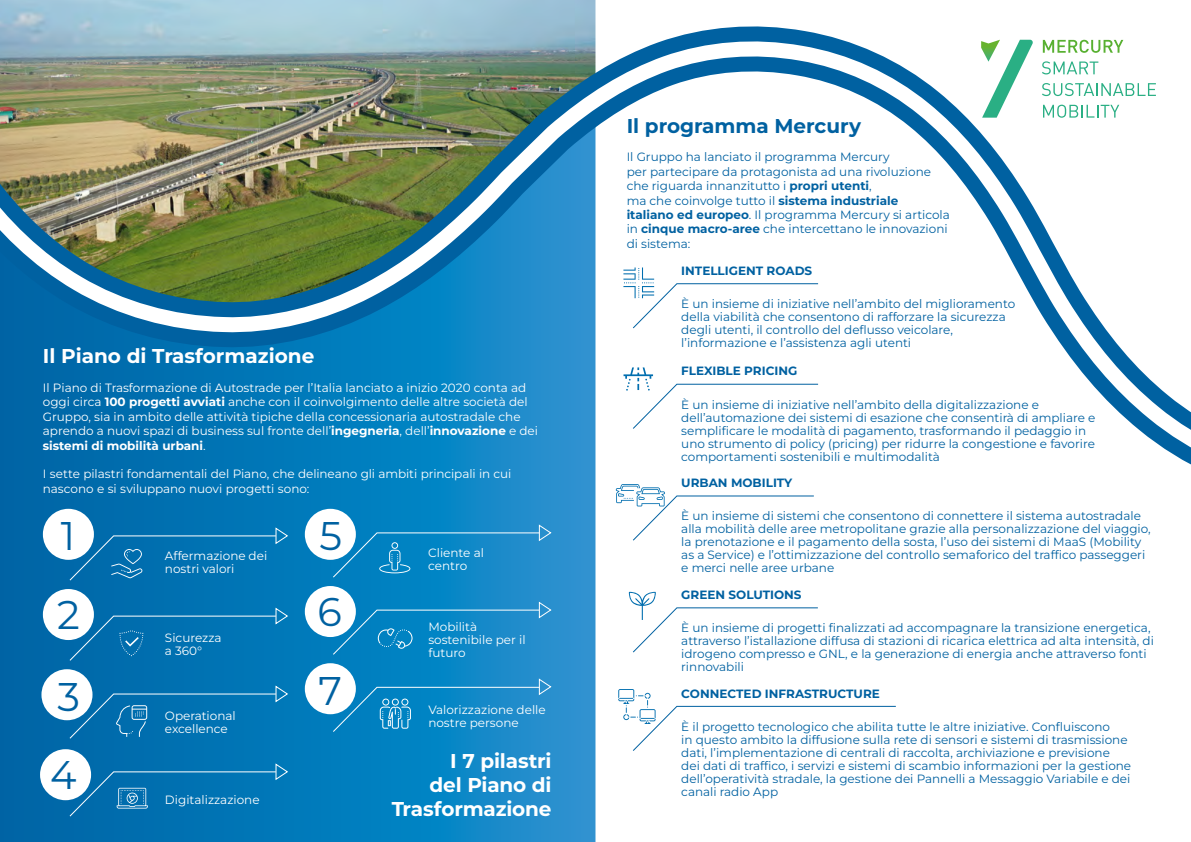
<style>
.page{position:relative;width:1191px;height:842px;background:#fff}
.page>*{position:absolute;margin:0;border:0;box-sizing:border-box;transform-origin:0 0}
.t1{font:40px "Montserrat";color:#0061a1}
.t2{font:700 20px/24px "Montserrat";letter-spacing:-.005em;color:#fff;text-align:right}
.t3{font:700 20px "Montserrat";color:#0061a1}
.t4{font:12px/13px "Montserrat";color:#0061a1}
.t5{font:12px/13px "Montserrat";color:#fff}
.t6{font:700 12px "Montserrat";color:#0061a1}
.s1{font-weight:700}
</style>
<div class="page">
<svg style="left:0;top:508px;width:595px;height:334px;background:#0a7bbb"></svg>
<svg style="left:0;top:2px;width:596px;height:13px;background:#a5cbdd"></svg>
<img style="left:0;top:15px;width:1191px;height:493px">
<div style="left:43px;top:509px;width:51px;height:51px;background:#fff;border-radius:50%"></div>
<svg style="left:69px;top:526px;width:220px;height:56px;background:#177eb8"></svg>
<svg style="left:623px;top:267px;width:196px;height:62px"></svg>
<svg style="left:616px;top:484px;width:199px;height:57px"></svg>
<svg style="left:629px;top:592px;width:189px;height:61px"></svg>
<svg style="left:623px;top:367px;width:196px;height:63px"></svg>
<div style="left:43px;top:589px;width:51px;height:51px;background:#fff;border-radius:50%"></div>
<svg style="left:69px;top:607px;width:220px;height:55px;background:#147cb7"></svg>
<div style="left:41px;top:669px;width:51px;height:51px;background:#fff;border-radius:50%"></div>
<svg style="left:69px;top:685px;width:220px;height:55px;background:#167db8"></svg>
<div style="left:40px;top:749px;width:51px;height:51px;background:#fff;border-radius:50%"></div>
<svg style="left:69px;top:762px;width:220px;height:55px;background:#187eb8"></svg>
<div style="left:305px;top:509px;width:51px;height:51px;background:#fff;border-radius:50%"></div>
<svg style="left:332px;top:523px;width:220px;height:56px;background:#2491cb"></svg>
<div style="left:305px;top:586px;width:51px;height:51px;background:#fff;border-radius:50%"></div>
<svg style="left:332px;top:601px;width:220px;height:55px;background:#2291ca"></svg>
<div style="left:305px;top:663px;width:51px;height:51px;background:#fff;border-radius:50%"></div>
<svg style="left:332px;top:677px;width:220px;height:56px;background:#2592cb"></svg>
<svg style="left:1042px;top:40px;width:81px;height:13px"></svg>
<svg style="left:1042px;top:61px;width:56px;height:13px"></svg>
<svg style="left:1042px;top:83px;width:113px;height:13px"></svg>
<svg style="left:1043px;top:105px;width:76px;height:13px"></svg>
<svg style="left:981px;top:40px;width:52px;height:78px"></svg>
<svg style="left:618px;top:689px;width:278px;height:62px"></svg>
<h2 class="t2" style="left:43px;top:343px;width:273px">Il Piano di Trasformazione</h2>
<p class="t5" style="left:43px;top:380px;width:497px;line-height:14.4px">Il Piano di Trasformazione di Autostrade per l’Italia lanciato a inizio 2020 conta ad oggi circa <span class="s1">100 progetti avviati</span> anche con il coinvolgimento delle altre società del Gruppo, sia in ambito delle attività tipiche della concessionaria autostradale che aprendo a nuovi spazi di business sul fronte dell’<span class="s1">ingegneria</span>, dell’<span class="s1">innovazione</span> e dei <span class="s1">sistemi di mobilità urbani</span>.</p>
<p class="t5" style="left:43px;top:467px;width:470px;line-height:14.4px">I sette pilastri fondamentali del Piano, che delineano gli ambiti principali in cui nascono e si sviluppano nuovi progetti sono:</p>
<h1 class="t1" style="left:61px;top:509px;width:16px">1</h1>
<p class="t5" style="left:165px;top:549px;width:104px">Affermazione dei nostri valori</p>
<h1 class="t1" style="left:319px;top:509px;width:24px">5</h1>
<p class="t5" style="left:428px;top:546px;width:57px">Cliente al centro</p>
<h1 class="t1" style="left:57px;top:588px;width:24px">2</h1>
<p class="t5" style="left:165px;top:631px;width:58px">Sicurezza a 360°</p>
<h1 class="t1" style="left:317px;top:585px;width:26px">6</h1>
<p class="t5" style="left:428px;top:620px;width:99px">Mobilità sostenibile per il futuro</p>
<h1 class="t1" style="left:57px;top:670px;width:24px">3</h1>
<p class="t5" style="left:165px;top:709px;width:72px">Operational excellence</p>
<h1 class="t1" style="left:318px;top:664px;width:25px">7</h1>
<p class="t5" style="left:428px;top:703px;width:119px">Valorizzazione delle nostre persone</p>
<h1 class="t1" style="left:50px;top:748px;width:28px">4</h1>
<p class="t5" style="left:165px;top:793px;width:96px">Digitalizzazione</p>
<h2 class="t2" style="left:392px;top:749px;width:161px">I 7 pilastri<br>del Piano di<br>Trasformazione</h2>
<h2 class="t3" style="left:626px;top:112px;width:236px">Il programma Mercury</h2>
<p class="t4" style="left:626px;top:150px;width:325px;line-height:14.4px">Il Gruppo ha lanciato il programma Mercury<br>per partecipare da protagonista ad una rivoluzione che riguarda innanzitutto i <span class="s1">propri utenti</span>,<br>ma che coinvolge tutto il <span class="s1">sistema industriale<br>italiano ed europeo</span>. Il programma Mercury si articola in <span class="s1">cinque macro-aree</span> che intercettano le innovazioni di sistema:</p>
<p class="t6" style="left:681px;top:263px;width:132px">INTELLIGENT ROADS</p>
<p class="t4" style="left:681px;top:297px;width:335px">È un insieme di iniziative nell’ambito del miglioramento della viabilità che consentono di rafforzare la sicurezza degli utenti, il controllo del deflusso veicolare, l’informazione e l’assistenza agli utenti</p>
<p class="t6" style="left:681px;top:363px;width:118px">FLEXIBLE PRICING</p>
<p class="t4" style="left:681px;top:397px;width:416px">È un insieme di iniziative nell’ambito della digitalizzazione e dell’automazione dei sistemi di esazione che consentirà di ampliare e semplificare le modalità di pagamento, trasformando il pedaggio in uno strumento di policy (pricing) per ridurre la congestione e favorire comportamenti sostenibili e multimodalità</p>
<p class="t6" style="left:681px;top:475px;width:112px">URBAN MOBILITY</p>
<p class="t4" style="left:681px;top:509px;width:471px">È un insieme di sistemi che consentono di connettere il sistema autostradale alla mobilità delle aree metropolitane grazie alla personalizzazione del viaggio, la prenotazione e il pagamento della sosta, l’uso dei sistemi di MaaS (Mobility as a Service) e l’ottimizzazione del controllo semaforico del traffico passeggeri e merci nelle aree urbane</p>
<p class="t6" style="left:681px;top:587px;width:122px">GREEN SOLUTIONS</p>
<p class="t4" style="left:681px;top:621px;width:474px">È un insieme di progetti finalizzati ad accompagnare la transizione energetica, attraverso l’istallazione diffusa di stazioni di ricarica elettrica ad alta intensità, di idrogeno compresso e GNL, e la generazione di energia anche attraverso fonti rinnovabili</p>
<p class="t6" style="left:681px;top:685px;width:200px">CONNECTED INFRASTRUCTURE</p>
<p class="t4" style="left:681px;top:720px;width:451px">È il progetto tecnologico che abilita tutte le altre iniziative. Confluiscono<br>in questo ambito la diffusione sulla rete di sensori e sistemi di trasmissione dati, l’implementazione di centrali di raccolta, archiviazione e previsione dei dati di traffico, i servizi e sistemi di scambio informazioni per la gestione dell’operatività stradale, la gestione dei Pannelli a Messaggio Variabile e dei canali radio App</p>
</div>
